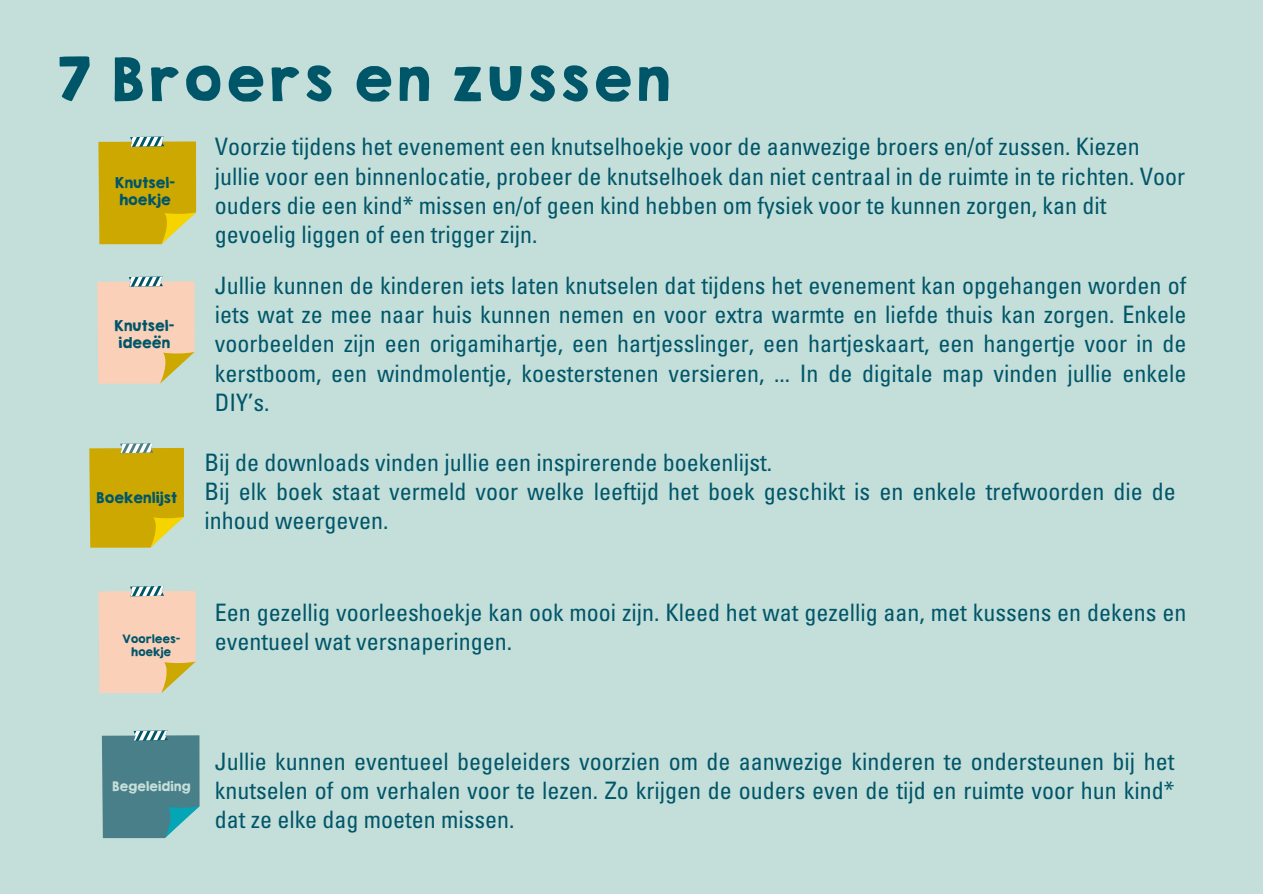
<style>
.page{position:relative;width:1263px;height:894px;background:#fff}
.page>*{position:absolute;margin:0;border:0;box-sizing:border-box;transform-origin:0 0}
.t1{font:54px "KGHAPPY Solid";color:#005669}
.t2{font:condensed 24px/29.2px "Univers LT Std";color:#005669}
.t3{font:13.5px/16.8px "KGHAPPY Solid";letter-spacing:-.07em;color:#005669;text-align:center}
.t4{font:12px "KGHAPPY Solid";letter-spacing:-.07em;color:#c4ded9}
.t5{font:10.5px/13.2px "KGHAPPY Solid";letter-spacing:-.07em;color:#005669;text-align:center}
</style>
<div class="page">
<div style="left:0;top:0;width:1263px;height:893px;background:#c4ded9"></div>
<svg style="left:102px;top:730px;width:98px;height:107px;background:#538a92"></svg>
<svg style="left:89px;top:443px;width:95px;height:104px;background:#ccaf1a"></svg>
<svg style="left:98px;top:136px;width:98px;height:108px;background:#cbaf1b"></svg>
<svg style="left:97px;top:276px;width:98px;height:107px;background:#f0ceb5"></svg>
<svg style="left:98px;top:586px;width:98px;height:106px;background:#f0ceb5"></svg>
<h2 class="t1" style="left:53px;top:38px;width:619px">7 Broers en zussen</h2>
<h3 class="t3" style="left:114px;top:174px;width:62px">Knutsel&shy;hoekje</h3>
<h3 class="t3" style="left:113px;top:317px;width:62px">Knutsel&shy;ideeën</h3>
<p class="t3" style="left:96px;top:489px;width:83px">Boekenlijst</p>
<p class="t2" style="left:215px;top:135px;width:972px">Voorzie tijdens het evenement een knutselhoekje voor de aanwezige broers en/of zussen. Kiezen jullie voor een binnenlocatie, probeer de knutselhoek dan niet centraal in de ruimte in te richten. Voor ouders die een kind* missen en/of geen kind hebben om fysiek voor te kunnen zorgen, kan dit gevoelig liggen of een trigger zijn.</p>
<p class="t2" style="left:215px;top:273px;width:973px;text-align:justify">Jullie kunnen de kinderen iets laten knutselen dat tijdens het evenement kan opgehangen worden of iets wat ze mee naar huis kunnen nemen en voor extra warmte en liefde thuis kan zorgen. Enkele voorbeelden zijn een origamihartje, een hartjesslinger, een hartjeskaart, een hangertje voor in de kerstboom, een windmolentje, koesterstenen versieren, ... In de digitale map vinden jullie enkele DIY’s.</p>
<h2 class="t2" style="left:204px;top:450px;width:973px">Bij de downloads vinden jullie een inspirerende boekenlijst.<br>Bij elk boek staat vermeld voor welke leeftijd het boek geschikt is en enkele trefwoorden die de inhoud weergeven.</h2>
<h2 class="t5" style="left:121px;top:632px;width:60px">Voorlees&shy;hoekje</h2>
<p class="t2" style="left:215px;top:600px;width:973px">Een gezellig voorleeshoekje kan ook mooi zijn. Kleed het wat gezellig aan, met kussens en dekens en eventueel wat versnaperingen.</p>
<h3 class="t4" style="left:111px;top:776px;width:81px">Begeleiding</h3>
<h1 class="t2" style="left:215px;top:749px;width:961px;text-align:justify">Jullie kunnen eventueel begeleiders voorzien om de aanwezige kinderen te ondersteunen bij het knutselen of om verhalen voor te lezen. Zo krijgen de ouders even de tijd en ruimte voor hun kind* dat ze elke dag moeten missen.</h1>
</div>
